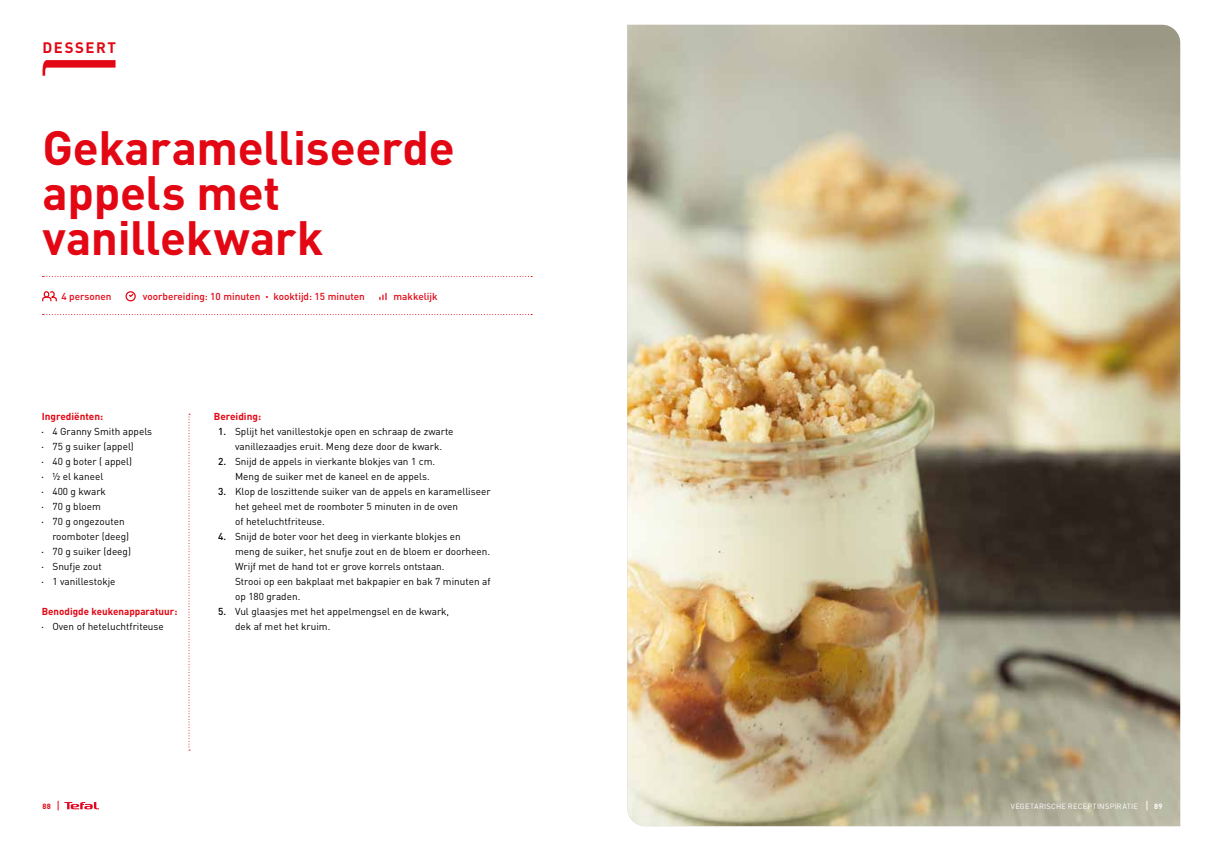
<style>
.page{position:relative;width:1205px;height:851px;background:#fff}
.page>*{position:absolute;margin:0;border:0;box-sizing:border-box;transform-origin:0 0}
.t1{font:700 47.5px/45px "DIN";letter-spacing:-.01em;color:#e30613}
.t2{font:700 15px "DIN";letter-spacing:.1em;color:#e30613}
.t3{font:10px/15px "DIN";color:#000}
.t4{font:500 10px "DIN";color:#e30613}
.t5{font:700 10px "DIN";color:#e30613}
.t6{font:7.5px "DIN";letter-spacing:.03em;color:#fff}
.t7{font:700 7.5px "DIN";color:#e30613}
.t8{font:700 7.5px "DIN";color:#fff}
.s1{font-size:6.25px}
.s2{font-family:"Myriad Pro";font-size:6.25px}
.s3{font-weight:500}
</style>
<div class="page">
<img style="left:627px;top:25px;width:553px;height:801px">
<svg style="left:43px;top:60px;width:73px;height:16px"></svg>
<svg style="left:189px;top:414px;width:1px;height:336px"></svg>
<svg style="left:42px;top:291px;width:15px;height:11px"></svg>
<div style="left:125px;top:291px;width:11px;height:10px;border:1px solid #e30613;border-radius:50%"></div>
<svg style="left:128px;top:292px;width:6px;height:5px"></svg>
<svg style="left:379px;top:293px;width:7px;height:6px"></svg>
<svg style="left:43px;top:314px;width:489px;height:1px"></svg>
<svg style="left:43px;top:276px;width:489px;height:1px"></svg>
<svg style="left:58px;top:800px;width:41px;height:10px"></svg>
<h2 class="t2" style="left:43px;top:38px;width:75px">DESSERT</h2>
<h1 class="t1" style="left:43px;top:123px;width:414px">Gekaramelliseerde appels met vanillekwark</h1>
<p class="t4" style="left:62px;top:290px;width:52px">4 personen</p>
<p class="t4" style="left:143px;top:290px;width:224px">voorbereiding: 10 minuten <span class="s1">•</span> kooktijd: 15 minuten</p>
<p class="t4" style="left:393px;top:290px;width:46px">makkelijk</p>
<p class="t5" style="left:42px;top:410px;width:63px">Ingrediënten:</p>
<p class="t3" style="left:42px;top:424px;width:112px"><span class="s2">•</span> 4 Granny Smith appels</p>
<p class="t3" style="left:42px;top:439px;width:94px"><span class="s2">•</span> 75 g suiker (appel)</p>
<p class="t3" style="left:42px;top:454px;width:92px"><span class="s2">•</span> 40 g boter ( appel)</p>
<p class="t3" style="left:42px;top:469px;width:63px"><span class="s2">•</span> ½ el kaneel</p>
<p class="t3" style="left:42px;top:484px;width:66px"><span class="s2">•</span> 400 g kwark</p>
<p class="t3" style="left:42px;top:499px;width:61px"><span class="s2">•</span> 70 g bloem</p>
<p class="t3" style="left:52px;top:514px;width:78px;text-indent:-11px"><span class="s2">•</span> 70 g ongezouten roomboter (deeg)</p>
<p class="t3" style="left:42px;top:544px;width:91px"><span class="s2">•</span> 70 g suiker (deeg)</p>
<p class="t3" style="left:42px;top:559px;width:62px"><span class="s2">•</span> Snufje zout</p>
<p class="t3" style="left:42px;top:574px;width:75px"><span class="s2">•</span> 1 vanillestokje</p>
<p class="t5" style="left:42px;top:605px;width:137px">Benodigde keukenapparatuur:</p>
<p class="t3" style="left:42px;top:619px;width:124px"><span class="s2">•</span> Oven of heteluchtfriteuse</p>
<p class="t5" style="left:214px;top:410px;width:49px">Bereiding:</p>
<p class="t3" style="left:218px;top:424px;width:237px;text-align:center"><span class="s3">1.</span> Splijt het vanillestokje open en schraap de zwarte vanillezaadjes eruit. Meng deze door de kwark.</p>
<p class="t3" style="left:235px;top:454px;width:202px;text-indent:-17px"><span class="s3">2.</span> Snijd de appels in vierkante blokjes van 1 cm.<br>Meng de suiker met de kaneel en de appels.</p>
<p class="t3" style="left:235px;top:484px;width:257px;text-indent:-17px"><span class="s3">3.</span> Klop de loszittende suiker van de appels en karamelliseer het geheel met de roomboter 5 minuten in de oven<br>of heteluchtfriteuse.</p>
<p class="t3" style="left:235px;top:529px;width:257px;text-indent:-17px"><span class="s3">4.</span> Snijd de boter voor het deeg in vierkante blokjes en<br>meng de suiker, het snufje zout en de bloem er doorheen.<br>Wrijf met de hand tot er grove korrels ontstaan.<br>Strooi op een bakplaat met bakpapier en bak 7 minuten af op 180 graden.</p>
<p class="t3" style="left:235px;top:604px;width:216px;text-indent:-17px"><span class="s3">5.</span> Vul glaasjes met het appelmengsel en de kwark, dek af met het kruim.</p>
<p class="t7" style="left:43px;top:801px;width:10px">88</p>
<p class="t6" style="left:1011px;top:801px;width:129px">VEGETARISCHE RECEPTINSPIRATIE</p>
<p class="t8" style="left:1154px;top:801px;width:10px">89</p>
</div>
